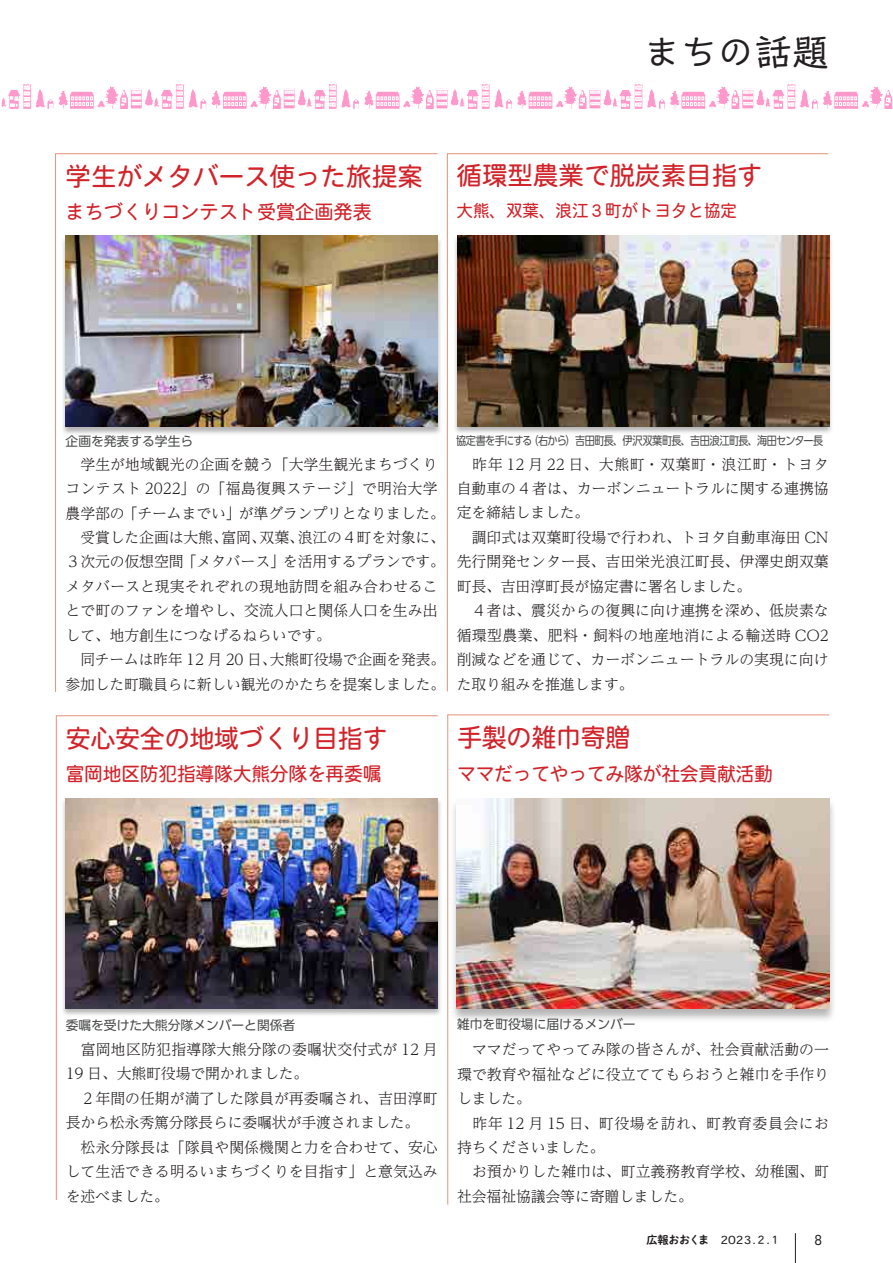
<style>
.page{position:relative;width:893px;height:1263px;background:#fff}
.page>*{position:absolute;margin:0;border:0;box-sizing:border-box;transform-origin:0 0}
.t1{font:37.2px "Talking Std";color:#231f20}
.t2{font:25.5px "Heisei Maru Go Std W4";color:#d1232a}
.t3{font:19.2px "Heisei Maru Go Std W4";letter-spacing:-.01em;color:#d1232a}
.t4{font:16.95px "Heisei Maru Go Std W4";color:#d1232a}
.t5{font:300 14.85px/24.5px "UD Reimin Pr 6 N";color:#231f20}
.t6{font:300 14.85px "UD Reimin Pr 6 N";letter-spacing:.02em;color:#231f20}
.t7{font:13.8px "Heisei Maru Go Std W4";color:#231f20;scale:.8 1}
.t8{font:12.75px "UD Shin Go Pr 6 N";color:#4b4c4d}
.t9{font:11.7px "UD Shin Go Pr 6 N";letter-spacing:-.055em;color:#4b4c4d;scale:.87 1}
.t10{font:11.1px "Heisei Maru Go Std W4";color:#231f20}
.t11{font:11.1px "P Shuei NM Go Std N B";letter-spacing:-.035em;color:#231f20}
</style>
<div class="page">
<hr style="left:795px;top:1233px;width:1px;height:30px;background:#231f20">
<svg style="left:1px;top:84px;width:892px;height:25px"></svg>
<div style="left:61px;top:797px;width:381px;height:220px;background:#231f20;opacity:.33"></div>
<img style="left:66px;top:798px;width:372px;height:211px">
<hr style="left:56px;top:715px;width:382px;height:1px;background:#e59279">
<hr style="left:56px;top:715px;width:1px;height:485px;background:#e59279">
<hr style="left:448px;top:715px;width:381px;height:1px;background:#e59279">
<hr style="left:447px;top:715px;width:1px;height:489px;background:#e59279">
<div style="left:450px;top:798px;width:386px;height:224px;background:#231f20;opacity:.33"></div>
<img style="left:457px;top:798px;width:372px;height:211px">
<div style="left:61px;top:235px;width:381px;height:200px;background:#231f20;opacity:.33"></div>
<img style="left:66px;top:236px;width:372px;height:191px">
<hr style="left:55px;top:153px;width:383px;height:1px;background:#e59279">
<hr style="left:55px;top:153px;width:1px;height:539px;background:#e59279">
<hr style="left:447px;top:153px;width:381px;height:1px;background:#e59279">
<hr style="left:447px;top:153px;width:1px;height:538px;background:#e59279">
<div style="left:452px;top:235px;width:382px;height:200px;background:#231f20;opacity:.33"></div>
<img style="left:457px;top:235px;width:372px;height:191px">
<h1 class="t1" style="left:643px;top:23px;width:188px">まちの話題</h1>
<h2 class="t2" style="left:66px;top:159px;width:359px">学生がメタバース使った旅提案</h2>
<p class="t3" style="left:66px;top:199px;width:308px">まちづくりコンテスト受賞企画発表</p>
<h2 class="t2" style="left:457px;top:159px;width:308px">循環型農業で脱炭素目指す</h2>
<p class="t4" style="left:457px;top:200px;width:282px">大熊、双葉、浪江３町がトヨタと協定</p>
<p class="t8" style="left:66px;top:431px;width:129px">企画を発表する学生ら</p>
<p class="t5" style="left:66px;top:451px;width:373px">　学生が地域観光の企画を競う「大学生観光まちづくり</p>
<p class="t6" style="left:66px;top:476px;width:374px">コンテスト 2022」の「福島復興ステージ」で明治大学</p>
<p class="t5" style="left:66px;top:500px;width:381px">農学部の「チームまでい」が準グランプリとなりました。</p>
<p class="t5" style="left:298px;top:525px;width:149px">浪江の４町を対象に、</p>
<p class="t5" style="left:66px;top:525px;width:164px">　受賞した企画は大熊、</p>
<p class="t5" style="left:66px;top:549px;width:381px">３次元の仮想空間「メタバース」を活用するプランです。</p>
<p class="t5" style="left:66px;top:573px;width:374px">メタバースと現実それぞれの現地訪問を組み合わせるこ</p>
<p class="t5" style="left:66px;top:598px;width:373px">とで町のファンを増やし、交流人口と関係人口を生み出</p>
<p class="t5" style="left:66px;top:622px;width:267px">して、地方創生につなげるねらいです。</p>
<p class="t5" style="left:270px;top:647px;width:177px">大熊町役場で企画を発表。</p>
<p class="t5" style="left:260px;top:525px;width:46px">双葉、</p>
<p class="t5" style="left:222px;top:525px;width:46px">富岡、</p>
<p class="t5" style="left:66px;top:647px;width:381px;text-indent:15px">同チームは昨年 12 月 20 日、<br>参加した町職員らに新しい観光のかたちを提案しました。</p>
<h2 class="t2" style="left:66px;top:721px;width:324px">安心安全の地域づくり目指す</h2>
<p class="t3" style="left:66px;top:761px;width:317px">富岡地区防犯指導隊大熊分隊を再委嘱</p>
<p class="t9" style="left:528px;top:431px;width:340px">（右から）吉田町長、伊沢双葉町長、吉田浪江町長、海田センター長</p>
<p class="t9" style="left:456px;top:431px;width:89px">協定書を手にする</p>
<p class="t5" style="left:457px;top:451px;width:374px">　昨年 12 月 22 日、大熊町・双葉町・浪江町・トヨタ自動車の 4 者は、カーボンニュートラルに関する連携協定を締結しました。<br>　調印式は双葉町役場で行われ、トヨタ自動車海田 CN先行開発センター長、吉田栄光浪江町長、伊澤史朗双葉町長、吉田淳町長が協定書に署名しました。<br>　４者は、震災からの復興に向け連携を深め、低炭素な循環型農業、肥料・飼料の地産地消による輸送時 CO2削減などを通じて、カーボンニュートラルの実現に向けた取り組みを推進します。</p>
<h2 class="t2" style="left:457px;top:720px;width:175px">手製の雑巾寄贈</h2>
<p class="t3" style="left:457px;top:761px;width:317px">ママだってやってみ隊が社会貢献活動</p>
<p class="t8" style="left:66px;top:1014px;width:231px">委嘱を受けた大熊分隊メンバーと関係者</p>
<p class="t5" style="left:66px;top:1037px;width:374px">　富岡地区防犯指導隊大熊分隊の委嘱状交付式が 12 月<br>19 日、大熊町役場で開かれました。<br>　２年間の任期が満了した隊員が再委嘱され、吉田淳町長から松永秀篤分隊長らに委嘱状が手渡されました。　松永分隊長は「隊員や関係機関と力を合わせて、安心して生活できる明るいまちづくりを目指す」と意気込みを述べました。</p>
<p class="t8" style="left:457px;top:1014px;width:180px">雑巾を町役場に届けるメンバー</p>
<p class="t5" style="left:457px;top:1037px;width:374px">　ママだってやってみ隊の皆さんが、社会貢献活動の一環で教育や福祉などに役立ててもらおうと雑巾を手作りしました。<br>　昨年 12 月 15 日、町役場を訪れ、町教育委員会にお持ちくださいました。<br>　お預かりした雑巾は、町立義務教育学校、幼稚園、町社会福祉協議会等に寄贈しました。</p>
<p class="t11" style="left:646px;top:1232px;width:64px">広報おおくま</p>
<p class="t10" style="left:721px;top:1232px;width:62px">2023.２.１</p>
<p class="t7" style="left:814px;top:1231px;width:11px">8</p>
</div>
